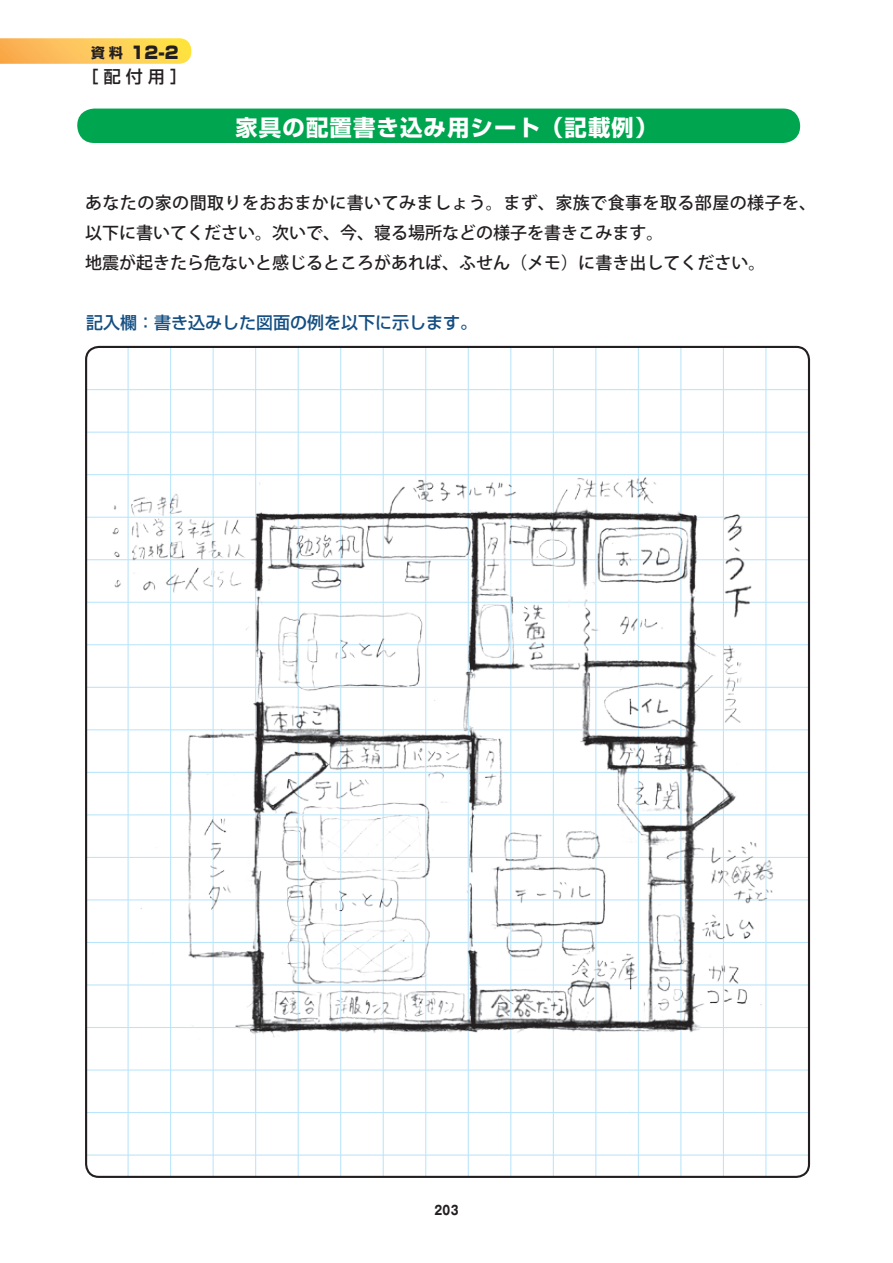
<style>
.page{position:relative;width:893px;height:1263px;background:#fff}
.page>*{position:absolute;margin:0;border:0;box-sizing:border-box;transform-origin:0 0}
.t1{font:700 22.35px "Shin Go Pr 5";letter-spacing:.05em;color:#fff}
.t2{font:500 16.95px/29.7px "Koz Go Pro";color:#231f20}
.t3{font:500 16.95px "Shin Go Pr 5";color:#144e82}
.t4{font:900 16.95px "Shin Go Pr 5";color:#231f20}
.t5{font:500 16.95px "Shin Go Pr 5";color:#231f20}
.t6{font:700 12.75px "Gothic MB101 Pr 5";color:#231f20;scale:.8 1}
.s1{font-weight:700;font-size:13.8px}
</style>
<div class="page">
<hr style="left:86px;top:687px;width:723px;height:1px;background:#b9e5fa">
<hr style="left:87px;top:899px;width:722px;height:1px;background:#b9e5fa">
<hr style="left:86px;top:1069px;width:723px;height:1px;background:#b9e5fa">
<hr style="left:86px;top:517px;width:723px;height:1px;background:#b9e5fa">
<hr style="left:86px;top:729px;width:723px;height:1px;background:#b9e5fa">
<hr style="left:87px;top:942px;width:722px;height:1px;background:#b9e5fa">
<hr style="left:86px;top:1112px;width:723px;height:1px;background:#b9e5fa">
<hr style="left:87px;top:559px;width:722px;height:1px;background:#b9e5fa">
<hr style="left:86px;top:389px;width:724px;height:1px;background:#b9e5fa">
<hr style="left:87px;top:772px;width:722px;height:1px;background:#b9e5fa">
<hr style="left:86px;top:984px;width:723px;height:1px;background:#b9e5fa">
<hr style="left:86px;top:1154px;width:723px;height:1px;background:#b9e5fa">
<hr style="left:87px;top:602px;width:722px;height:1px;background:#b9e5fa">
<hr style="left:86px;top:432px;width:724px;height:1px;background:#b9e5fa">
<hr style="left:87px;top:814px;width:722px;height:1px;background:#b9e5fa">
<hr style="left:87px;top:1027px;width:722px;height:1px;background:#b9e5fa">
<hr style="left:86px;top:644px;width:723px;height:1px;background:#b9e5fa">
<hr style="left:86px;top:857px;width:723px;height:1px;background:#b9e5fa">
<hr style="left:86px;top:474px;width:723px;height:1px;background:#b9e5fa">
<hr style="left:383px;top:347px;width:1px;height:830px;background:#b9e5fa">
<hr style="left:595px;top:347px;width:1px;height:830px;background:#b9e5fa">
<hr style="left:765px;top:347px;width:1px;height:830px;background:#b9e5fa">
<hr style="left:213px;top:346px;width:1px;height:831px;background:#b9e5fa">
<hr style="left:425px;top:347px;width:1px;height:830px;background:#b9e5fa">
<hr style="left:638px;top:347px;width:1px;height:830px;background:#b9e5fa">
<hr style="left:255px;top:347px;width:1px;height:830px;background:#b9e5fa">
<hr style="left:468px;top:347px;width:1px;height:830px;background:#b9e5fa">
<hr style="left:680px;top:347px;width:1px;height:830px;background:#b9e5fa">
<hr style="left:298px;top:347px;width:1px;height:830px;background:#b9e5fa">
<hr style="left:128px;top:347px;width:1px;height:830px;background:#b9e5fa">
<hr style="left:510px;top:347px;width:1px;height:830px;background:#b9e5fa">
<hr style="left:723px;top:347px;width:1px;height:830px;background:#b9e5fa">
<hr style="left:340px;top:347px;width:1px;height:830px;background:#b9e5fa">
<hr style="left:553px;top:347px;width:1px;height:830px;background:#b9e5fa">
<hr style="left:170px;top:347px;width:1px;height:830px;background:#b9e5fa">
<svg style="left:0;top:38px;width:191px;height:26px;background:#fdca5a"></svg>
<div style="left:77px;top:109px;width:723px;height:34px;background:#00a54f;border-radius:17px"></div>
<img style="left:105px;top:463px;width:682px;height:578px">
<p class="t4" style="left:91px;top:39px;width:89px"><span class="s1">資料</span> 12-2</p>
<p class="t5" style="left:82px;top:63px;width:107px">［配付用］</p>
<h1 class="t1" style="left:235px;top:110px;width:423px">家具の配置書き込み用シート（記載例）</h1>
<p class="t2" style="left:85px;top:189px;width:733px">あなたの家の間取りをおおまかに書いてみましょう。まず、家族で食事を取る部屋の様子を、以下に書いてください。次いで、今、寝る場所などの様子を書きこみます。<br>地震が起きたら危ないと感じるところがあれば、ふせん（メモ）に書き出してください。</p>
<p class="t3" style="left:86px;top:308px;width:393px">記入欄：書き込みした図面の例を以下に示します。</p>
<p class="t6" style="left:434px;top:1199px;width:32px">203</p>
</div>
